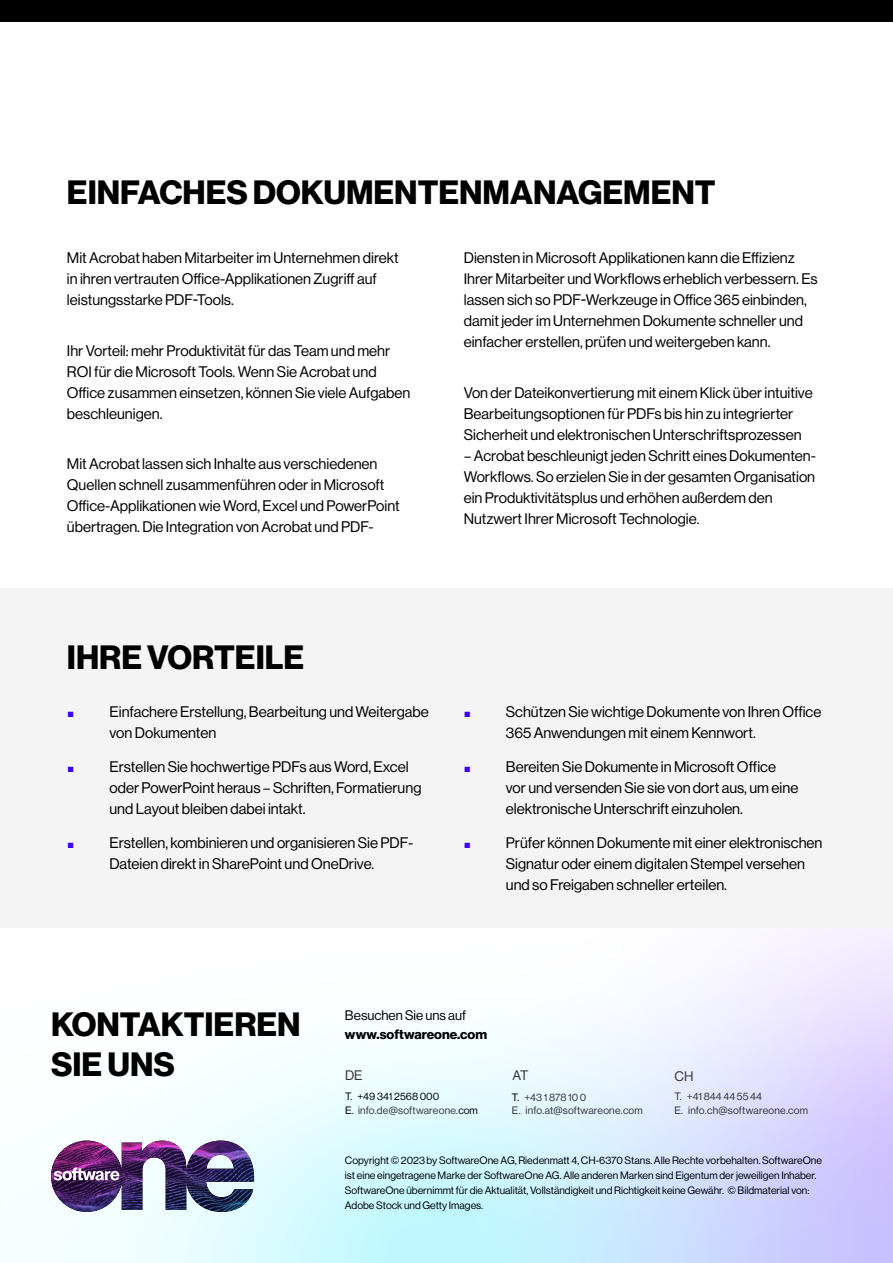
<style>
.page{position:relative;width:893px;height:1263px;background:#fff}
.page>*{position:absolute;margin:0;border:0;box-sizing:border-box;transform-origin:0 0}
.t1{font:500 36px "Haas Grot Disp 65";color:#3e00ff}
.t2{font:700 33px/39.6px "Haas Grot Disp 75";color:#000}
.t3{font:15px/21px "Haas Grot Disp 55 Roman";color:#000}
.t4{font:700 13.5px "Haas Grot Disp 75";color:#000}
.t5{font:13.5px "Haas Grot Disp 55 Roman";color:#000}
.t6{font:13.5px "Haas Grot Disp R 55 Roman";color:#373437}
.t7{font:13.5px "Haas Grot Disp 55 Roman";color:#373437}
.t8{font:10.5px/15px "Haas Grot Disp 55 Roman";color:#000}
.t9{font:10.5px/13.5px "Haas Grot Disp 55 Roman";letter-spacing:.01em;color:#373437}
.s1{color:#373437}
.s2{color:#000}
</style>
<div class="page">
<div style="left:0;top:0;width:893px;height:21px;background:#000"></div>
<img style="left:51px;top:1140px;width:203px;height:72px">
<div style="left:0;top:588px;width:893px;height:339px;background:#f4f4f4"></div>
<h2 class="t2" style="left:67px;top:173px;width:650px">EINFACHES DOKUMENTENMANAGEMENT</h2>
<p class="t3" style="left:67px;top:247px;width:333px">Mit Acrobat haben Mitarbeiter im Unternehmen direkt in ihren vertrauten Office-Applikationen Zugriff auf leistungsstarke PDF-Tools.</p>
<p class="t3" style="left:67px;top:340px;width:345px">Ihr Vorteil: mehr Produktivität für das Team und mehr ROI für die Microsoft Tools. Wenn Sie Acrobat und Office zusammen einsetzen, können Sie viele Aufgaben beschleunigen.</p>
<p class="t3" style="left:67px;top:454px;width:334px">Mit Acrobat lassen sich Inhalte aus verschiedenen Quellen schnell zusammenführen oder in Microsoft Office-Applikationen wie Word, Excel und PowerPoint übertragen. Die Integration von Acrobat und PDF-</p>
<p class="t3" style="left:464px;top:247px;width:355px">Diensten in Microsoft Applikationen kann die Effizienz Ihrer Mitarbeiter und Workflows erheblich verbessern. Es lassen sich so PDF-Werkzeuge in Office 365 einbinden, damit jeder im Unternehmen Dokumente schneller und einfacher erstellen, prüfen und weitergeben kann.</p>
<p class="t3" style="left:464px;top:382px;width:350px">Von der Dateikonvertierung mit einem Klick über intuitive<br>Bearbeitungsoptionen für PDFs bis hin zu integrierter<br>Sicherheit und elektronischen Unterschriftsprozessen</p>
<p class="t3" style="left:464px;top:445px;width:354px">– Acrobat beschleunigt jeden Schritt eines Dokumenten-Workflows. So erzielen Sie in der gesamten Organisation ein Produktivitätsplus und erhöhen außerdem den Nutzwert Ihrer Microsoft Technologie.</p>
<h2 class="t2" style="left:67px;top:638px;width:239px">IHRE VORTEILE</h2>
<h1 class="t1" style="left:67px;top:684px;width:9px">.</h1>
<p class="t3" style="left:109px;top:702px;width:321px">Einfachere Erstellung, Bearbeitung und Weitergabe von Dokumenten</p>
<h1 class="t1" style="left:67px;top:738px;width:9px">.</h1>
<p class="t3" style="left:109px;top:756px;width:313px">Erstellen Sie hochwertige PDFs aus Word, Excel oder PowerPoint heraus – Schriften, Formatierung und Layout bleiben dabei intakt.</p>
<h1 class="t1" style="left:67px;top:814px;width:9px">.</h1>
<p class="t3" style="left:109px;top:832px;width:305px">Erstellen, kombinieren und organisieren Sie PDF-<br>Dateien direkt in SharePoint und OneDrive.</p>
<h1 class="t1" style="left:463px;top:684px;width:9px">.</h1>
<p class="t3" style="left:506px;top:702px;width:317px">Schützen Sie wichtige Dokumente von Ihren Office<br>365 Anwendungen mit einem Kennwort.</p>
<h1 class="t1" style="left:463px;top:738px;width:9px">.</h1>
<p class="t3" style="left:506px;top:756px;width:294px">Bereiten Sie Dokumente in Microsoft Office vor und versenden Sie sie von dort aus, um eine elektronische Unterschrift einzuholen.</p>
<h1 class="t1" style="left:463px;top:814px;width:9px">.</h1>
<p class="t3" style="left:506px;top:832px;width:318px">Prüfer können Dokumente mit einer elektronischen<br>Signatur oder einem digitalen Stempel versehen und so Freigaben schneller erteilen.</p>
<h2 class="t2" style="left:51px;top:1005px;width:251px">KONTAKTIEREN<br>SIE UNS</h2>
<p class="t5" style="left:345px;top:1007px;width:123px">Besuchen Sie uns auf</p>
<p class="t4" style="left:345px;top:1027px;width:144px">www.softwareone.com</p>
<p class="t7" style="left:345px;top:1068px;width:19px">DE</p>
<p class="t8" style="left:345px;top:1090px;width:134px;line-height:13.5px">T. +49 341 2568 000<br>E. <span class="s1">info.de@softwareone.</span>com</p>
<p class="t6" style="left:512px;top:1068px;width:17px">AT</p>
<p class="t9" style="left:512px;top:1090px;width:132px"><span class="s2">T.</span> +43 1 878 10 0<br>E. info.at@softwareone.com</p>
<p class="t6" style="left:674px;top:1068px;width:20px">CH</p>
<p class="t9" style="left:674px;top:1090px;width:135px">T. +41 844 44 55 44<br>E. info.ch@softwareone.com</p>
<p class="t8" style="left:345px;top:1152px;width:479px">Copyright © 2023 by SoftwareOne AG, Riedenmatt 4, CH-6370 Stans. Alle Rechte vorbehalten. SoftwareOne ist eine eingetragene Marke der SoftwareOne AG. Alle anderen Marken sind Eigentum der jeweiligen Inhaber.<br>SoftwareOne übernimmt für die Aktualität, Vollständigkeit und Richtigkeit keine Gewähr. © Bildmaterial von:<br>Adobe Stock und Getty Images.</p>
</div>
